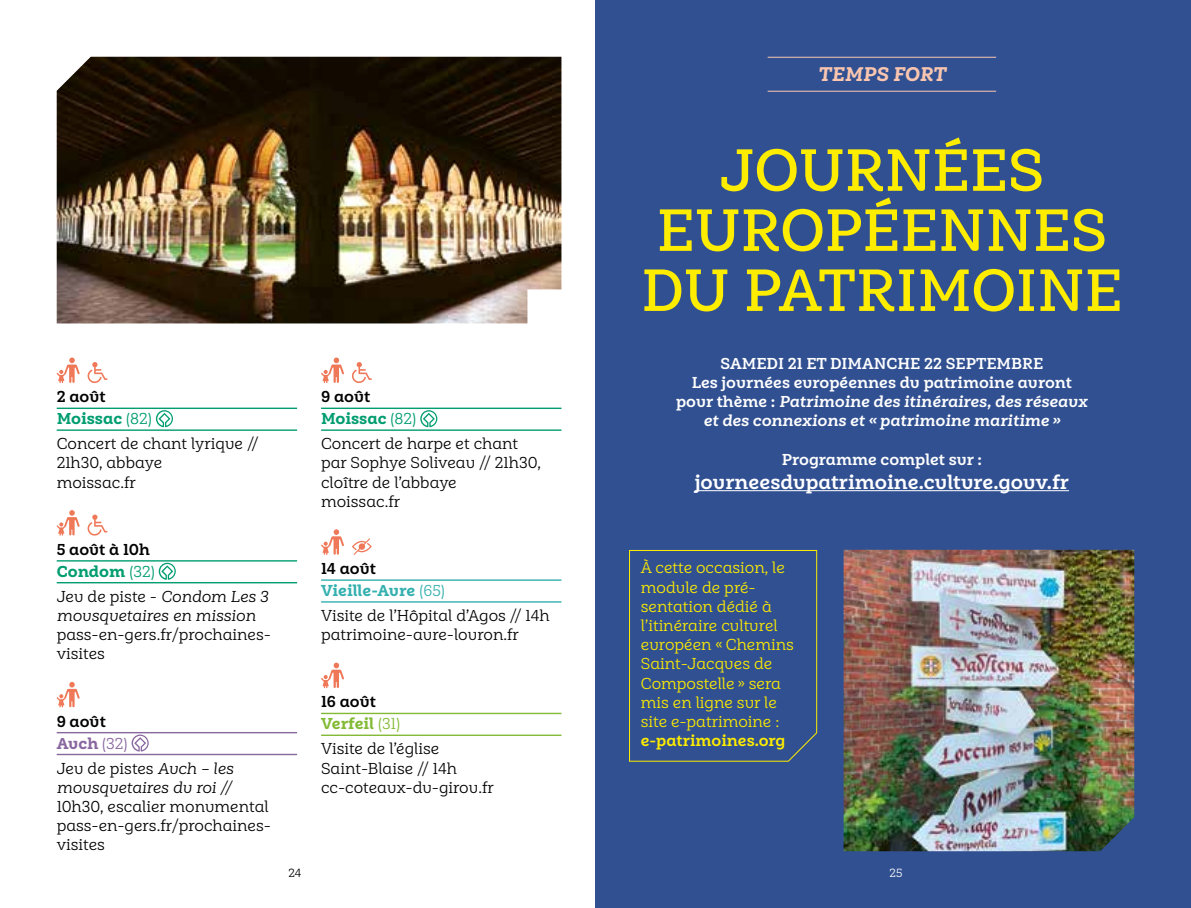
<style>
.page{position:relative;width:1191px;height:908px;background:#fff}
.page>*{position:absolute;margin:0;border:0;box-sizing:border-box;transform-origin:0 0}
.t1{font:600 60px/60px "Weekly Alt";color:#ffed00;text-align:center}
.t2{font:700 20px "Weekly Alt";color:#fff}
.t3{font:italic 800 20px "Weekly Alt";color:#fac6b0}
.t4{font:16px/19.2px "Weekly Alt";color:#000}
.t5{font:700 16px/19.2px "Weekly Alt";color:#fff;text-align:center}
.t6{font:16px/19.2px "Weekly Alt";color:#ffed00}
.t7{font:italic 16px/19.2px "Weekly Alt";color:#000}
.t8{font:800 16px/22px "Weekly Alt";color:#009d70}
.t9{font:700 16px/22px "Weekly Alt";color:#000}
.t10{font:800 16px/22px "Weekly Alt";color:#34b0af}
.t11{font:800 16px/22px "Weekly Alt";color:#83ba35}
.t12{font:700 16px "Weekly Alt";color:#ffed00}
.t13{font:12px "Weekly Alt";color:#000}
.t14{font:12px "Weekly Alt";color:#fff}
.s1{font-weight:700;color:#000}
.s2{font-weight:400}
.s3{font-weight:800;color:#009d70}
.s4{font-weight:400;color:#009d70}
.s5{font-style:normal}
.s6{font-weight:800;color:#89679f}
.s7{font-weight:400;color:#89679f}
.s8{font-style:italic}
</style>
<div class="page">
<div style="left:595px;top:0;width:596px;height:907px;background:#315091"></div>
<img style="left:57px;top:57px;width:504px;height:266px">
<img style="left:843px;top:549px;width:291px;height:301px">
<hr style="left:57px;top:407px;width:240px;height:2px;background:#009d70">
<hr style="left:57px;top:429px;width:240px;height:1px;background:#009d70">
<hr style="left:57px;top:560px;width:240px;height:1px;background:#009d70">
<hr style="left:57px;top:581px;width:240px;height:2px;background:#009d70">
<hr style="left:57px;top:731px;width:240px;height:2px;background:#89679f">
<hr style="left:57px;top:753px;width:240px;height:1px;background:#89679f">
<svg style="left:57px;top:357px;width:23px;height:26px"></svg>
<svg style="left:87px;top:362px;width:20px;height:21px"></svg>
<svg style="left:156px;top:410px;width:17px;height:17px"></svg>
<svg style="left:57px;top:510px;width:23px;height:25px"></svg>
<svg style="left:87px;top:514px;width:20px;height:22px"></svg>
<svg style="left:159px;top:562px;width:17px;height:17px"></svg>
<svg style="left:57px;top:681px;width:23px;height:26px"></svg>
<svg style="left:132px;top:734px;width:17px;height:17px"></svg>
<hr style="left:321px;top:407px;width:240px;height:2px;background:#009d70">
<hr style="left:321px;top:429px;width:240px;height:1px;background:#009d70">
<hr style="left:321px;top:579px;width:240px;height:1px;background:#34b0af">
<hr style="left:321px;top:601px;width:240px;height:1px;background:#34b0af">
<hr style="left:321px;top:712px;width:240px;height:1px;background:#83ba35">
<hr style="left:321px;top:734px;width:240px;height:1px;background:#83ba35">
<svg style="left:321px;top:357px;width:23px;height:26px"></svg>
<svg style="left:352px;top:362px;width:20px;height:21px"></svg>
<svg style="left:420px;top:410px;width:17px;height:17px"></svg>
<svg style="left:321px;top:529px;width:23px;height:25px"></svg>
<svg style="left:352px;top:538px;width:20px;height:16px"></svg>
<svg style="left:321px;top:662px;width:23px;height:26px"></svg>
<hr style="left:695px;top:490px;width:374px;height:1px;background:#fff">
<hr style="left:767px;top:57px;width:229px;height:1px;background:#fac6b0">
<hr style="left:767px;top:91px;width:229px;height:1px;background:#fac6b0">
<svg style="left:629px;top:550px;width:188px;height:211px"></svg>
<p class="t3" style="left:818px;top:63px;width:129px">TEMPS FORT</p>
<p class="t8" style="left:57px;top:386px;width:97px"><span class="s1">2 août<br></span>Moissac <span class="s2">(82)</span></p>
<p class="t4" style="left:57px;top:434px;width:204px">Concert de chant lyrique //<br>21h30, abbaye<br>moissac.fr</p>
<p class="t9" style="left:57px;top:538px;width:100px">5 août à 10h<br><span class="s3">Condom</span> <span class="s4">(32)</span></p>
<p class="t7" style="left:57px;top:586px;width:213px"><span class="s5">Jeu de piste -</span> Condom Les 3 mousquetaires en mission</p>
<p class="t4" style="left:57px;top:625px;width:216px">pass-en-gers.fr/prochaines&shy;visites</p>
<p class="t9" style="left:57px;top:710px;width:72px">9 août<br><span class="s6">Auch</span> <span class="s7">(32)</span></p>
<p class="t7" style="left:57px;top:758px;width:178px"><span class="s5">Jeu de pistes</span> Auch – les mousquetaires du roi //</p>
<p class="t4" style="left:57px;top:796px;width:216px">10h30, escalier monumental pass-en-gers.fr/prochaines&shy;visites</p>
<p class="t8" style="left:321px;top:386px;width:97px"><span class="s1">9 août<br></span>Moissac <span class="s2">(82)</span></p>
<p class="t4" style="left:321px;top:434px;width:221px">Concert de harpe et chant par Sophye Soliveau // 21h30, cloître de l’abbaye<br>moissac.fr</p>
<p class="t10" style="left:321px;top:557px;width:125px"><span class="s1">14 août<br></span>Vieille-Aure <span class="s2">(65)</span></p>
<p class="t4" style="left:321px;top:606px;width:230px">Visite de l’Hôpital d’Agos // 14h patrimoine-aure-louron.fr</p>
<p class="t11" style="left:321px;top:690px;width:81px"><span class="s1">16 août<br></span>Verfeil <span class="s2">(31)</span></p>
<p class="t4" style="left:321px;top:739px;width:174px">Visite de l’église<br>Saint-Blaise // 14h cc-coteaux-du-girou.fr</p>
<h1 class="t1" style="left:641px;top:141px;width:483px">JOURNÉES<br>EUROPÉENNES<br>DU PATRIMOINE</h1>
<p class="t5" style="left:676px;top:353px;width:413px">SAMEDI 21 ET DIMANCHE 22 SEPTEMBRE<br>Les journées européennes du patrimoine auront pour thème : <span class="s8">Patrimoine des itinéraires, des réseaux et des connexions et « patrimoine maritime »</span></p>
<p class="t5" style="left:782px;top:449px;width:201px">Programme complet sur :</p>
<p class="t2" style="left:695px;top:470px;width:376px">journeesdupatrimoine.culture.gouv.fr</p>
<p class="t6" style="left:641px;top:558px;width:154px">À cette occasion, le module de pré&shy;sentation dédié à l’itinéraire culturel européen « Chemins<br>Saint-Jacques de<br>Compostelle » sera mis en ligne sur le site e-patrimoine :</p>
<p class="t12" style="left:641px;top:731px;width:146px">e-patrimoines.org</p>
<p class="t13" style="left:288px;top:865px;width:15px">24</p>
<p class="t14" style="left:889px;top:865px;width:14px">25</p>
</div>
